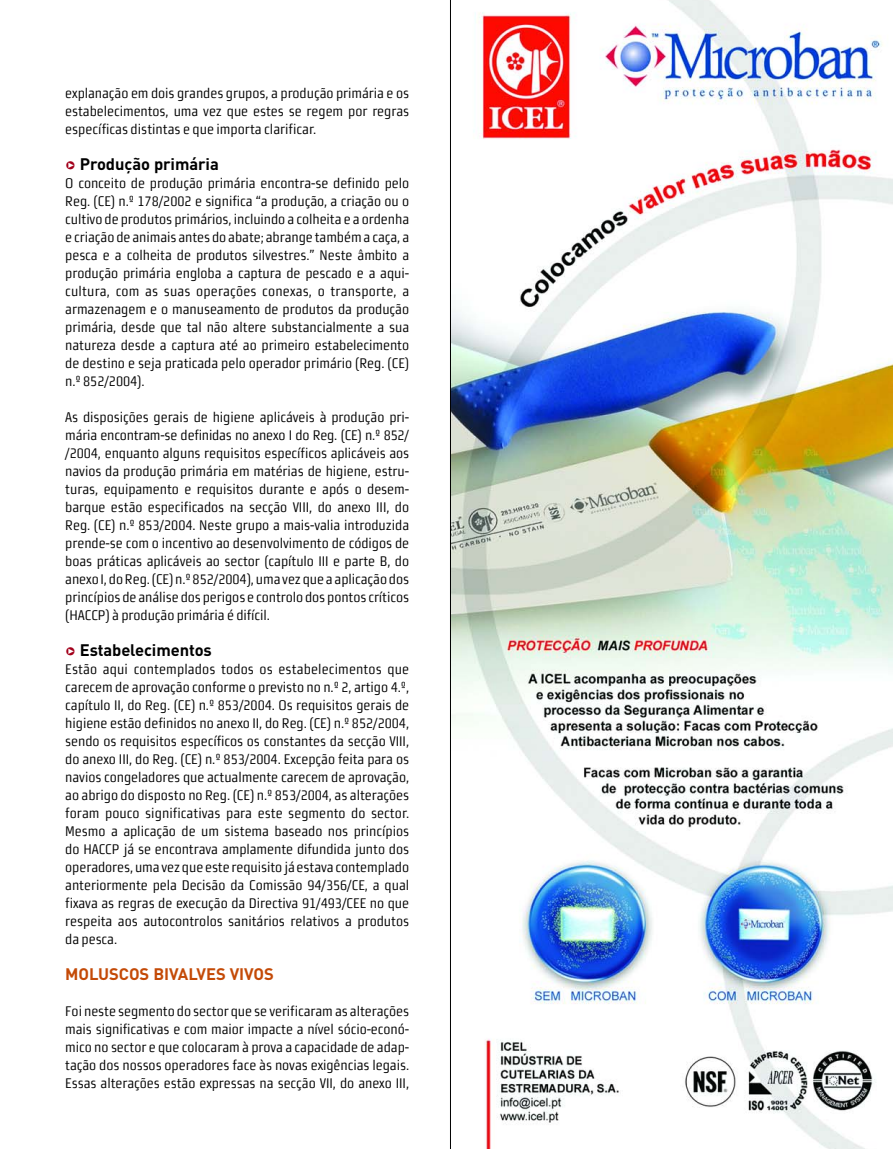
<style>
.page{position:relative;width:893px;height:1149px;background:#fff}
.page>*{position:absolute;margin:0;border:0;box-sizing:border-box;transform-origin:0 0}
.t1{font:700 16.5px "DIN";letter-spacing:-.005em;color:#000}
.t2{font:700 16.5px "DIN";letter-spacing:-.005em;color:#c44a07}
.t3{font:13.95px/18px "Morgan Sn Cn Lining";letter-spacing:-.005em;color:#000;text-align:justify}
.s1{color:#a3011c}
</style>
<div class="page">
<img style="left:450px;top:0;width:443px;height:1148px">
<p class="t3" style="left:65px;top:84px;width:345px">explanação em dois grandes grupos, a produção primária e os estabelecimentos, uma vez que estes se regem por regras específicas distintas e que importa clarificar.</p>
<p class="t1" style="left:65px;top:158px;width:155px"><span class="s1">❑</span> Produção primária</p>
<p class="t3" style="left:65px;top:174px;width:345px">O conceito de produção primária encontra-se definido pelo Reg. (CE) n.º 178/2002 e significa “a produção, a criação ou o cultivo de produtos primários, incluindo a colheita e a ordenha e criação de animais antes do abate; abrange também a caça, a pesca e a colheita de produtos silvestres.” Neste âmbito a produção primária engloba a captura de pescado e a aqui&shy;cultura, com as suas operações conexas, o transporte, a armazenagem e o manuseamento de produtos da produção primária, desde que tal não altere substancialmente a sua natureza desde a captura até ao primeiro estabelecimento de destino e seja praticada pelo operador primário (Reg. (CE) n.º 852/2004).</p>
<p class="t3" style="left:65px;top:408px;width:345px">As disposições gerais de higiene aplicáveis à produção pri&shy;mária encontram-se definidas no anexo I do Reg. (CE) n.º 852/ /2004, enquanto alguns requisitos específicos aplicáveis aos navios da produção primária em matérias de higiene, estru&shy;turas, equipamento e requisitos durante e após o desem&shy;barque estão especificados na secção VIII, do anexo III, do Reg. (CE) n.º 853/2004. Neste grupo a mais-valia introduzida prende-se com o incentivo ao desenvolvimento de códigos de boas práticas aplicáveis ao sector (capítulo III e parte B, do anexo I, do Reg. (CE) n.º 852/2004), uma vez que a aplicação dos princípios de análise dos perigos e controlo dos pontos críticos (HACCP) à produção primária é difícil.</p>
<p class="t1" style="left:65px;top:644px;width:148px"><span class="s1">❑</span> Estabelecimentos</p>
<p class="t3" style="left:65px;top:660px;width:345px">Estão aqui contemplados todos os estabelecimentos que carecem de aprovação conforme o previsto no n.º 2, artigo 4.º, capítulo II, do Reg. (CE) n.º 853/2004. Os requisitos gerais de higiene estão definidos no anexo II, do Reg. (CE) n.º 852/2004, sendo os requisitos específicos os constantes da secção VIII, do anexo III, do Reg. (CE) n.º 853/2004. Excepção feita para os navios congeladores que actualmente carecem de aprovação, ao abrigo do disposto no Reg. (CE) n.º 853/2004, as alterações foram pouco significativas para este segmento do sector.<br>Mesmo a aplicação de um sistema baseado nos princípios do HACCP já se encontrava amplamente difundida junto dos operadores, uma vez que este requisito já estava contemplado anteriormente pela Decisão da Comissão 94/356/CE, a qual fixava as regras de execução da Directiva 91/493/CEE no que respeita aos autocontrolos sanitários relativos a produtos da pesca.</p>
<p class="t2" style="left:65px;top:968px;width:210px">MOLUSCOS BIVALVES VIVOS</p>
<p class="t3" style="left:65px;top:1002px;width:345px">Foi neste segmento do sector que se verificaram as alterações mais significativas e com maior impacte a nível sócio-econó&shy;mico no sector e que colocaram à prova a capacidade de adap&shy;tação dos nossos operadores face às novas exigências legais.<br>Essas alterações estão expressas na secção VII, do anexo III,</p>
</div>
